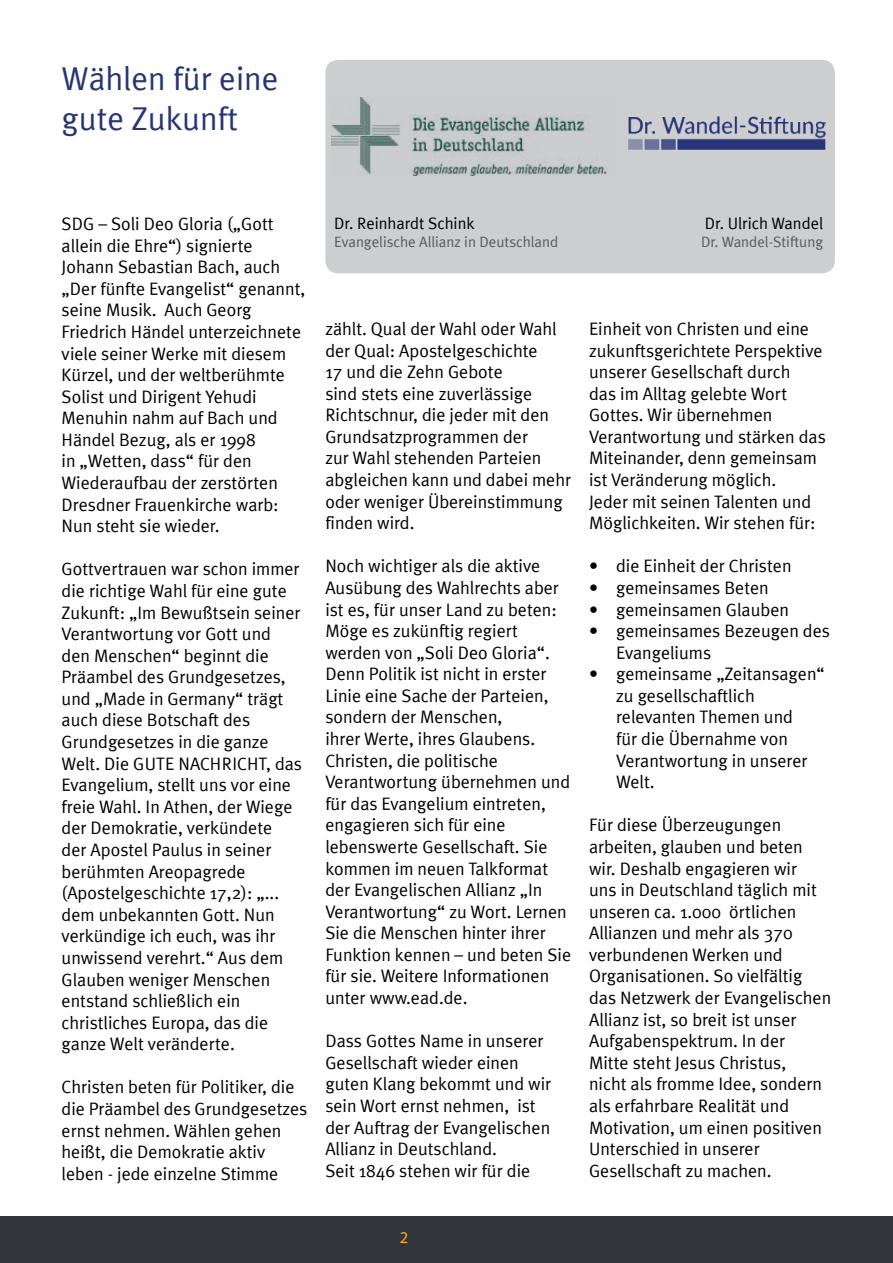
<style>
.page{position:relative;width:893px;height:1263px;background:#fff}
.page>*{position:absolute;margin:0;border:0;box-sizing:border-box;transform-origin:0 0}
.t1{font:33px/39.6px "Meta Plus";color:#263672}
.t2{font:18px/21.6px "Meta Plus";color:#000}
.t3{font:16.5px "Meta Plus";color:#000}
.t4{font:16.5px "Myriad Pro";color:#fcaf17}
.t5{font:15px "Meta Plus";color:#58595b}
</style>
<div class="page">
<div style="left:325px;top:60px;width:510px;height:213px;background:#cccecf;border-radius:13px"></div>
<img style="left:628px;top:116px;width:198px;height:34px">
<img style="left:332px;top:97px;width:275px;height:79px">
<div style="left:0;top:1216px;width:893px;height:47px;background:#32363b"></div>
<h1 class="t1" style="left:62px;top:59px;width:218px">Wählen für eine gute Zukunft</h1>
<p class="t2" style="left:62px;top:213px;width:245px">SDG – Soli Deo Gloria („Gott allein die Ehre“) signierte<br>Johann Sebastian Bach, auch „Der fünfte Evangelist“ genannt, seine Musik. Auch Georg<br>Friedrich Händel unterzeichnete viele seiner Werke mit diesem<br>Kürzel, und der weltberühmte<br>Solist und Dirigent Yehudi<br>Menuhin nahm auf Bach und<br>Händel Bezug, als er 1998<br>in „Wetten, dass“ für den<br>Wiederaufbau der zerstörten<br>Dresdner Frauenkirche warb:<br>Nun steht sie wieder.</p>
<p class="t2" style="left:62px;top:558px;width:242px">Gottvertrauen war schon immer die richtige Wahl für eine gute<br>Zukunft: „Im Bewußtsein seiner<br>Verantwortung vor Gott und den Menschen“ beginnt die<br>Präambel des Grundgesetzes, und „Made in Germany“ trägt auch diese Botschaft des<br>Grundgesetzes in die ganze<br>Welt. Die GUTE NACHRICHT, das<br>Evangelium, stellt uns vor eine freie Wahl. In Athen, der Wiege der Demokratie, verkündete<br>der Apostel Paulus in seiner berühmten Areopagrede (Apostelgeschichte 17,2): „... dem unbekannten Gott. Nun verkündige ich euch, was ihr unwissend verehrt.“ Aus dem<br>Glauben weniger Menschen entstand schließlich ein christliches Europa, das die ganze Welt veränderte.</p>
<p class="t2" style="left:62px;top:1076px;width:247px">Christen beten für Politiker, die die Präambel des Grundgesetzes ernst nehmen. Wählen gehen heißt, die Demokratie aktiv leben - jede einzelne Stimme</p>
<p class="t3" style="left:334px;top:213px;width:142px">Dr. Reinhardt Schink</p>
<p class="t5" style="left:334px;top:233px;width:226px">Evangelische Allianz in Deutschland</p>
<p class="t3" style="left:705px;top:213px;width:120px">Dr. Ulrich Wandel</p>
<p class="t5" style="left:701px;top:233px;width:123px">Dr. Wandel-Stiftung</p>
<p class="t2" style="left:325px;top:318px;width:247px">zählt. Qual der Wahl oder Wahl der Qual: Apostelgeschichte<br>17 und die Zehn Gebote<br>sind stets eine zuverlässige<br>Richtschnur, die jeder mit den<br>Grundsatzprogrammen der<br>zur Wahl stehenden Parteien abgleichen kann und dabei mehr oder weniger Übereinstimmung finden wird.</p>
<p class="t2" style="left:325px;top:555px;width:247px">Noch wichtiger als die aktive<br>Ausübung des Wahlrechts aber ist es, für unser Land zu beten:<br>Möge es zukünftig regiert werden von „Soli Deo Gloria“.<br>Denn Politik ist nicht in erster<br>Linie eine Sache der Parteien, sondern der Menschen,<br>ihrer Werte, ihres Glaubens.<br>Christen, die politische<br>Verantwortung übernehmen und für das Evangelium eintreten, engagieren sich für eine lebenswerte Gesellschaft. Sie kommen im neuen Talkformat der Evangelischen Allianz „In<br>Verantwortung“ zu Wort. Lernen<br>Sie die Menschen hinter ihrer<br>Funktion kennen – und beten Sie für sie. Weitere Informationen unter www.ead.de.</p>
<p class="t2" style="left:325px;top:1030px;width:227px">Dass Gottes Name in unserer<br>Gesellschaft wieder einen guten Klang bekommt und wir sein Wort ernst nehmen, ist der Auftrag der Evangelischen<br>Allianz in Deutschland.<br>Seit 1846 stehen wir für die</p>
<p class="t2" style="left:589px;top:318px;width:238px">Einheit von Christen und eine zukunftsgerichtete Perspektive unserer Gesellschaft durch<br>das im Alltag gelebte Wort<br>Gottes. Wir übernehmen<br>Verantwortung und stärken das<br>Miteinander, denn gemeinsam ist Veränderung möglich.<br>Jeder mit seinen Talenten und<br>Möglichkeiten. Wir stehen für:</p>
<p class="t2" style="left:589px;top:555px;width:204px">• die Einheit der Christen</p>
<p class="t2" style="left:589px;top:577px;width:181px">• gemeinsames Beten</p>
<p class="t2" style="left:589px;top:598px;width:201px">• gemeinsamen Glauben</p>
<p class="t2" style="left:616px;top:620px;width:215px;text-indent:-27px">• gemeinsames Bezeugen des<br>Evangeliums</p>
<p class="t2" style="left:616px;top:663px;width:210px;text-indent:-27px">• gemeinsame „Zeitansagen“ zu gesellschaftlich relevanten Themen und<br>für die Übernahme von<br>Verantwortung in unserer<br>Welt.</p>
<p class="t2" style="left:589px;top:814px;width:244px">Für diese Überzeugungen arbeiten, glauben und beten wir. Deshalb engagieren wir<br>uns in Deutschland täglich mit unseren ca. 1.000 örtlichen<br>Allianzen und mehr als 370 verbundenen Werken und<br>Organisationen. So vielfältig das Netzwerk der Evangelischen<br>Allianz ist, so breit ist unser<br>Aufgabenspektrum. In der<br>Mitte steht Jesus Christus,<br>nicht als fromme Idee, sondern als erfahrbare Realität und<br>Motivation, um einen positiven<br>Unterschied in unserer<br>Gesellschaft zu machen.</p>
<p class="t4" style="left:400px;top:1227px;width:10px">2</p>
</div>
